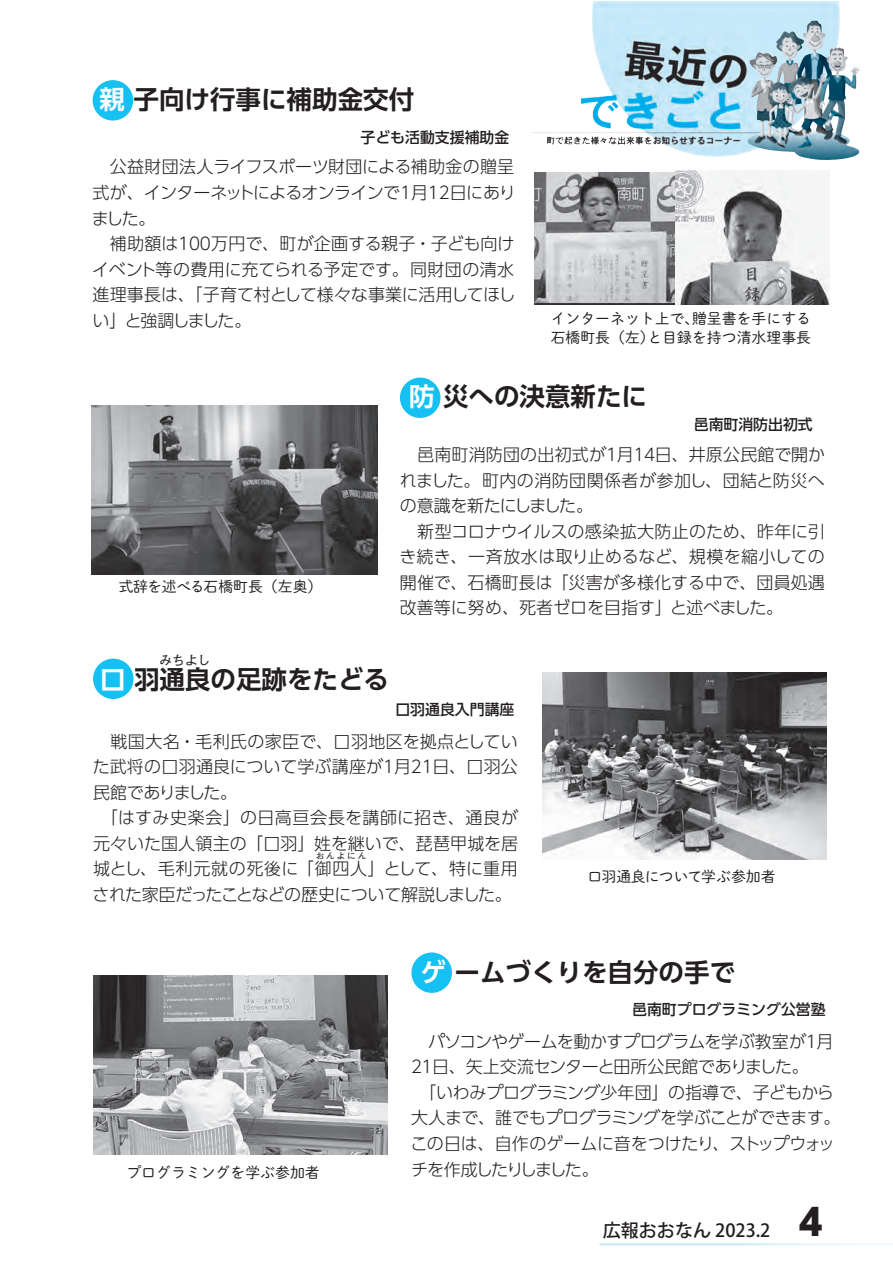
<style>
.page{position:relative;width:893px;height:1263px;background:#fff}
.page>*{position:absolute;margin:0;border:0;box-sizing:border-box;transform-origin:0 0}
.t1{font:800 36.15px "UD Shin Go Pro";color:#231f20}
.t2{font:700 25.5px "UD Shin Go Pro De";color:#231f20}
.t3{font:500 18px "Koz Go Pro";color:#231f20}
.t4{font:300 16.95px/25.5px "UD Shin Go Pro";letter-spacing:-.005em;color:#231f20}
.t5{font:300 16.95px/25.5px "UD Shin Go Pro";letter-spacing:-.03em;color:#231f20;text-align:right}
.t6{font:300 16.95px/25.5px "UD Shin Go Pro";letter-spacing:.015em;color:#231f20}
.t7{font:300 16.95px/25.5px "UD Shin Go Pro";letter-spacing:.025em;color:#231f20;text-align:right}
.t8{font:300 16.95px "UD Shin Go Pro";letter-spacing:-.045em;color:#231f20}
.t9{font:300 16.95px "UD Shin Go Pro";letter-spacing:-.04em;color:#231f20}
.t10{font:14.85px/19.2px "P Shuei M Go Std N L";color:#231f20}
.t11{font:500 14.85px "UD Shin Go Pro";color:#231f20}
.t12{font:700 12.75px "UD Shin Go Pro De";color:#231f20}
.t13{font:300 8.55px "UD Shin Go Pro";letter-spacing:.235em;color:#231f20}
.s1{color:#fff}
</style>
<div class="page">
<img style="left:532px;top:1px;width:308px;height:156px">
<img style="left:747px;top:21px;width:112px;height:139px">
<div style="left:400px;top:378px;width:40px;height:40px;background:#15c0f2;border-radius:50%"></div>
<img style="left:91px;top:405px;width:286px;height:169px">
<div style="left:93px;top:80px;width:40px;height:41px;background:#15c0f2;border-radius:50%"></div>
<img style="left:535px;top:173px;width:141px;height:131px">
<img style="left:676px;top:171px;width:153px;height:133px">
<div style="left:93px;top:659px;width:41px;height:40px;background:#15c0f2;border-radius:50%"></div>
<div style="left:411px;top:952px;width:41px;height:41px;background:#15c0f2;border-radius:50%"></div>
<img style="left:93px;top:975px;width:295px;height:179px">
<img style="left:542px;top:672px;width:285px;height:188px">
<h2 class="t2" style="left:100px;top:79px;width:316px"><span class="s1">親</span>子向け行事に補助金交付</h2>
<p class="t11" style="left:361px;top:125px;width:150px">子ども活動支援補助金</p>
<p class="t4" style="left:92px;top:154px;width:425px;text-align:right">　公益財団法人ライフスポーツ財団による補助金の贈呈日にあり</p>
<p class="t9" style="left:92px;top:179px;width:309px">式が、インターネットによるオンラインで</p>
<p class="t4" style="left:92px;top:205px;width:65px">ました。</p>
<p class="t4" style="left:211px;top:230px;width:305px">万円で、町が企画する親子・子ども向け</p>
<p class="t4" style="left:411px;top:179px;width:19px">月</p>
<p class="t4" style="left:425px;top:179px;width:29px">１２</p>
<p class="t4" style="left:397px;top:179px;width:19px">１</p>
<p class="t4" style="left:92px;top:230px;width:425px">　補助額は<br>イベント等の費用に充てられる予定です。同財団の清水進理事長は、「子育て村として様々な事業に活用してほしい」と強調しました。</p>
<p class="t4" style="left:175px;top:230px;width:40px">１００</p>
<p class="t10" style="left:692px;top:308px;width:121px">贈呈書を手にする</p>
<p class="t10" style="left:647px;top:308px;width:165px;text-indent:-97px">インターネット上で、<br>と目録を持つ清水理事長</p>
<p class="t10" style="left:551px;top:327px;width:106px">石橋町長（左）</p>
<p class="t10" style="left:118px;top:576px;width:206px">式辞を述べる石橋町長（左奥(</p>
<h2 class="t2" style="left:409px;top:376px;width:240px"><span class="s1">防</span>災への決意新たに</h2>
<p class="t11" style="left:694px;top:412px;width:121px">邑南町消防出初式</p>
<p class="t4" style="left:399px;top:441px;width:427px">　邑南町消防団の出初式が<br>れました。町内の消防団関係者が参加し、団結と防災への意識を新たにしました。<br>　新型コロナウイルスの感染拡大防止のため、昨年に引き続き、一斉放水は取り止めるなど、規模を縮小しての開催で、石橋町長は「災害が多様化する中で、団員処遇改善等に努め、死者ゼロを目指す」と述べました。</p>
<p class="t4" style="left:655px;top:441px;width:172px">日、井原公民館で開か</p>
<p class="t4" style="left:617px;top:441px;width:19px">月</p>
<p class="t4" style="left:603px;top:441px;width:19px">１</p>
<p class="t4" style="left:630px;top:441px;width:29px">１４</p>
<p class="t12" style="left:160px;top:649px;width:53px">みちよし</p>
<h2 class="t2" style="left:100px;top:658px;width:291px"><span class="s1">口</span>羽通良の足跡をたどる</h2>
<p class="t11" style="left:395px;top:698px;width:121px">口羽通良入門講座</p>
<p class="t7" style="left:93px;top:728px;width:426px">　戦国大名・毛利氏の家臣で、口羽地区を拠点としてい日、口羽公</p>
<p class="t6" style="left:93px;top:753px;width:427px">た武将の口羽通良について学ぶ講座が<br>民館でありました。<br>　「はすみ史楽会」の日高亘会長を講師に招き、通良が元々いた国人領主の「口羽」姓を継いで、琵琶甲城を居城とし、毛利元就の死後に「御四人」として、特に重用</p>
<p class="t4" style="left:394px;top:753px;width:19px">月</p>
<p class="t4" style="left:408px;top:753px;width:29px">２１</p>
<p class="t4" style="left:380px;top:753px;width:19px">１</p>
<p class="t13" style="left:316px;top:849px;width:52px">おんよにん</p>
<p class="t8" style="left:93px;top:880px;width:421px">された家臣だったことなどの歴史について解説しました。</p>
<p class="t10" style="left:587px;top:866px;width:190px">口羽通良について学ぶ参加者</p>
<p class="t10" style="left:126px;top:1162px;width:195px">プログラミングを学ぶ参加者</p>
<h2 class="t2" style="left:420px;top:952px;width:316px"><span class="s1">ゲ</span>ームづくりを自分の手で</h2>
<p class="t11" style="left:632px;top:997px;width:195px">邑南町プログラミング公営塾</p>
<p class="t5" style="left:411px;top:1028px;width:399px">　パソコンやゲームを動かすプログラムを学ぶ教室が日、矢上交流センターと田所公民館でありました。</p>
<p class="t4" style="left:816px;top:1028px;width:19px">月</p>
<p class="t4" style="left:803px;top:1028px;width:19px">１</p>
<p class="t5" style="left:408px;top:1054px;width:434px;text-align:left">２１<br>　「いわみプログラミング少年団」の指導で、子どもから大人まで、誰でもプログラミングを学ぶことができます。この日は、自作のゲームに音をつけたり、ストップウォッチを作成したりしました。</p>
<p class="t3" style="left:603px;top:1218px;width:169px">広報おおなん 2023.2</p>
<h1 class="t1" style="left:799px;top:1193px;width:25px">4</h1>
</div>
